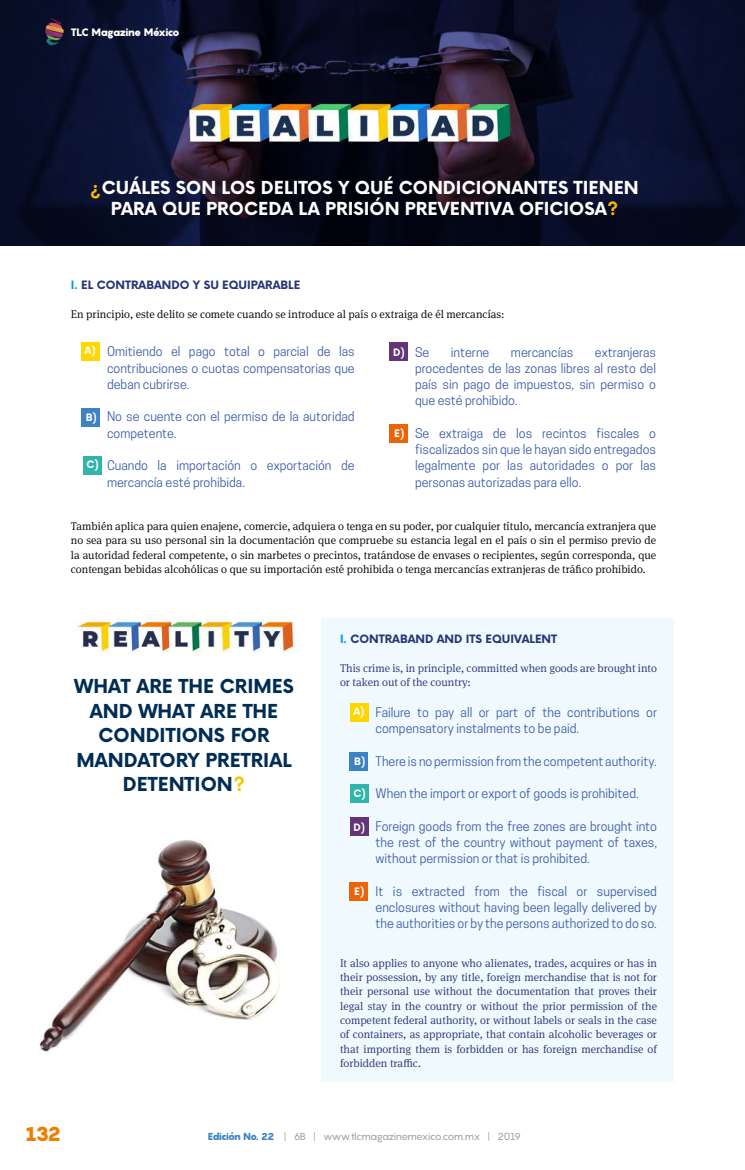
<style>
.page{position:relative;width:745px;height:1170px;background:#fff}
.page>*{position:absolute;margin:0;border:0;box-sizing:border-box;transform-origin:0 0}
.t1{font:900 20px "Pangram";color:#ef7d00}
.t2{font:700 18.75px/24.4px "Now";color:#002d53;text-align:center}
.t3{font:700 17.5px/21.2px "Now";color:#fff;text-align:center}
.t4{font:12.5px/16.2px "Cooper Hewitt";color:#3c5da8;text-align:justify}
.t5{font:300 11.25px/14.4px "Meta Serif Pro";color:#000;text-align:justify}
.t6{font:300 11.25px/14.4px "Meta Serif Pro";color:#253575}
.t7{font:700 11.25px "Now";color:#243775}
.t8{font:900 10.62px "Pangram";letter-spacing:-.09em;color:#fff}
.t9{font:10px "Pangram";letter-spacing:-.06em;color:#9d9d9c}
.t10{font:700 10px "Now";color:#fff}
.s1{color:#fbba00}
.s2{color:#009fe3}
.s3{color:#fcc400}
.s4{font-weight:900;color:#3d83c4}
</style>
<div class="page">
<img style="left:39px;top:840px;width:241px;height:212px">
<svg style="left:0;top:0;width:744px;height:246px;background:#0b0f28"></svg>
<div style="left:81px;top:342px;width:19px;height:18px;background:#ffd600"></div>
<div style="left:81px;top:408px;width:19px;height:19px;background:#3d83c4"></div>
<div style="left:83px;top:456px;width:19px;height:18px;background:#32b5a9"></div>
<div style="left:389px;top:342px;width:19px;height:18px;background:#633476"></div>
<div style="left:389px;top:424px;width:19px;height:19px;background:#ec6408"></div>
<div style="left:321px;top:618px;width:352px;height:463px;background:#f0f9fe"></div>
<div style="left:350px;top:702px;width:18px;height:19px;background:#ffd600"></div>
<div style="left:349px;top:752px;width:19px;height:18px;background:#3d83c4"></div>
<div style="left:350px;top:784px;width:18px;height:18px;background:#32b5a9"></div>
<div style="left:350px;top:817px;width:18px;height:18px;background:#633476"></div>
<div style="left:349px;top:882px;width:19px;height:18px;background:#ec6408"></div>
<img style="left:76px;top:621px;width:221px;height:32px">
<img style="left:167px;top:74px;width:369px;height:91px">
<img style="left:40px;top:17px;width:29px;height:29px">
<p class="t8" style="left:70px;top:25px;width:111px">TLC Magazine México</p>
<h3 class="t3" style="left:90px;top:176px;width:549px"><span class="s1">¿</span>CUÁLES SON LOS DELITOS Y QUÉ CONDICIONANTES TIENEN<br>PARA QUE PROCEDA LA PRISIÓN PREVENTIVA OFICIOSA<span class="s1">?</span></h3>
<p class="t7" style="left:71px;top:276px;width:231px"><span class="s2">I.</span> EL CONTRABANDO Y SU EQUIPARABLE</p>
<p class="t5" style="left:71px;top:306px;width:435px">En principio, este delito se comete cuando se introduce al país o extraiga de él mercancías:</p>
<p class="t10" style="left:85px;top:343px;width:13px">A)</p>
<p class="t10" style="left:86px;top:410px;width:13px">B)</p>
<p class="t10" style="left:86px;top:457px;width:14px">C)</p>
<p class="t4" style="left:107px;top:343px;width:249px">Omitiendo el pago total o parcial de las contribuciones o cuotas compensatorias que deban cubrirse.</p>
<p class="t4" style="left:107px;top:408px;width:249px">No se cuente con el permiso de la autoridad competente.</p>
<p class="t4" style="left:107px;top:457px;width:249px">Cuando la importación o exportación de mercancía esté prohibida.</p>
<p class="t10" style="left:393px;top:344px;width:13px">D)</p>
<p class="t10" style="left:394px;top:426px;width:12px">E)</p>
<p class="t4" style="left:415px;top:344px;width:16px">Se</p>
<p class="t4" style="left:450px;top:344px;width:40px">interne</p>
<p class="t4" style="left:510px;top:344px;width:64px">mercancías</p>
<p class="t4" style="left:415px;top:344px;width:242px;text-indent:180px">extranjeras procedentes de las zonas libres al resto del país sin pago de impuestos, sin permiso o que esté prohibido.</p>
<p class="t4" style="left:415px;top:425px;width:242px">Se extraiga de los recintos fiscales o fiscalizados sin que le hayan sido entregados legalmente por las autoridades o por las personas autorizadas para ello.</p>
<p class="t5" style="left:71px;top:518px;width:586px">También aplica para quien enajene, comercie, adquiera o tenga en su poder, por cualquier título, mercancía extranjera que no sea para su uso personal sin la documentación que compruebe su estancia legal en el país o sin el permiso previo de la autoridad federal competente, o sin marbetes o precintos, tratándose de envases o recipientes, según corresponda, que contengan bebidas alcohólicas o que su importación esté prohibida o tenga mercancías extranjeras de tráfico prohibido.</p>
<h2 class="t2" style="left:74px;top:673px;width:221px">WHAT ARE THE CRIMES<br>AND WHAT ARE THE<br>CONDITIONS FOR<br>MANDATORY PRETRIAL<br>DETENTION<span class="s3">?</span></h2>
<p class="t7" style="left:340px;top:630px;width:218px"><span class="s2">I.</span> CONTRABAND AND ITS EQUIVALENT</p>
<p class="t6" style="left:340px;top:660px;width:318px">This crime is, in principle, committed when goods are brought into or taken out of the country:</p>
<p class="t4" style="left:375px;top:704px;width:283px">Failure to pay all or part of the contributions or compensatory instalments to be paid.</p>
<p class="t4" style="left:375px;top:753px;width:283px">There is no permission from the competent authority.</p>
<p class="t4" style="left:375px;top:785px;width:264px">When the import or export of goods is prohibited.</p>
<p class="t4" style="left:375px;top:818px;width:283px">Foreign goods from the free zones are brought into the rest of the country without payment of taxes, without permission or that is prohibited.</p>
<p class="t4" style="left:375px;top:883px;width:283px">It is extracted from the fiscal or supervised enclosures without having been legally delivered by the authorities or by the persons authorized to do so.</p>
<p class="t6" style="left:340px;top:954px;width:318px;text-align:justify">It also applies to anyone who alienates, trades, acquires or has in their possession, by any title, foreign merchandise that is not for their personal use without the documentation that proves their legal stay in the country or without the prior permission of the competent federal authority, or without labels or seals in the case of containers, as appropriate, that contain alcoholic beverages or that importing them is forbidden or has foreign merchandise of forbidden traffic.</p>
<p class="t10" style="left:353px;top:704px;width:13px">A)</p>
<p class="t10" style="left:354px;top:753px;width:13px">B)</p>
<p class="t10" style="left:353px;top:785px;width:14px">C)</p>
<p class="t10" style="left:353px;top:819px;width:13px">D)</p>
<p class="t10" style="left:354px;top:883px;width:12px">E)</p>
<h1 class="t1" style="left:26px;top:1119px;width:37px">132</h1>
<p class="t9" style="left:207px;top:1129px;width:314px"><span class="s4">Edición No. 22</span> | 6B | www.tlcmagazinemexico.com.mx | 2019</p>
</div>
